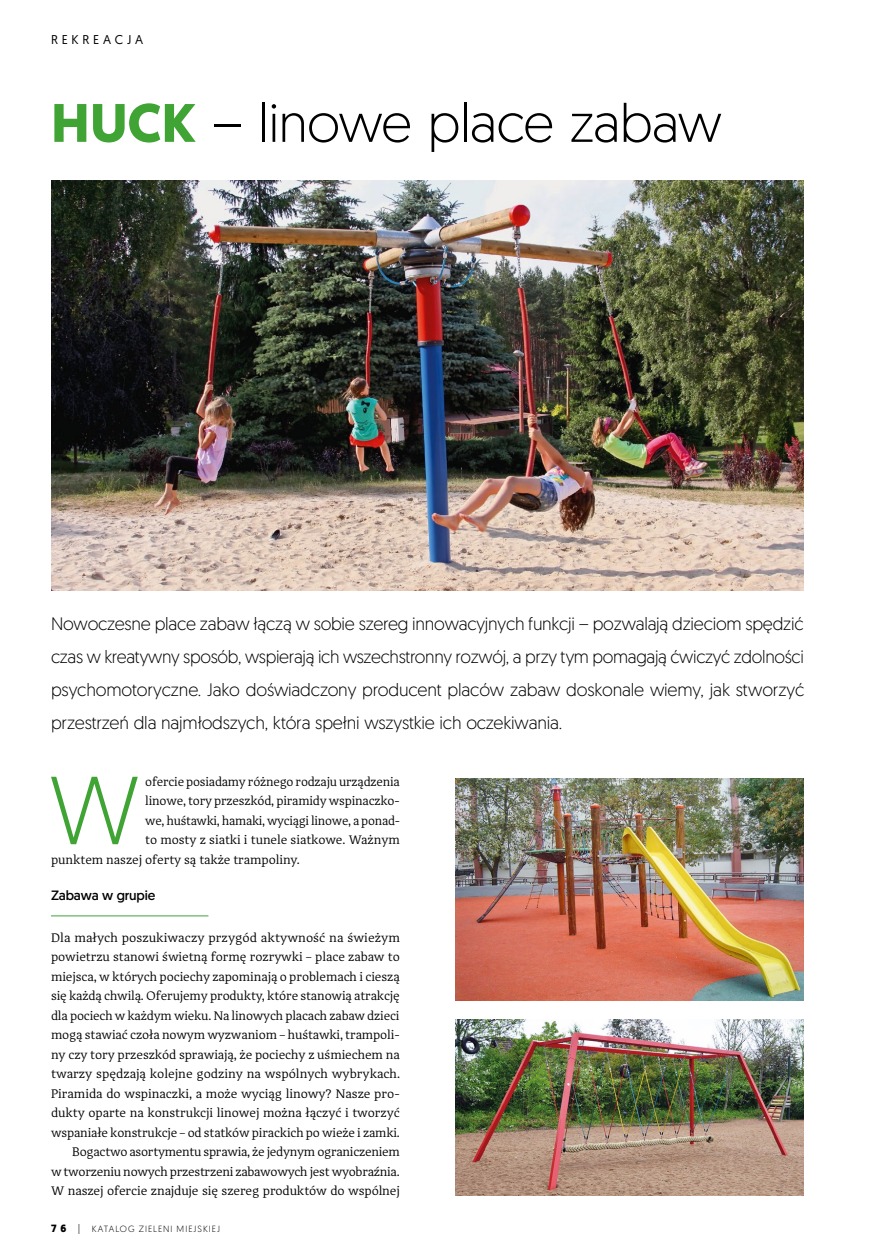
<style>
.page{position:relative;width:872px;height:1255px;background:#fff}
.page>*{position:absolute;margin:0;border:0;box-sizing:border-box;transform-origin:0 0}
.t1{font:300 96.3px "Geomanist";color:#40a435}
.t2{font:300 54px "Geomanist";letter-spacing:-.015em;color:#000}
.t3{font:300 18px/33px "Geomanist";letter-spacing:-.01em;color:#000;text-align:justify}
.t4{font:13.5px "Geomanist";letter-spacing:-.01em;color:#000}
.t5{font:12.75px/19.5px "Adagio Serif";letter-spacing:-.01em;color:#000;text-align:right}
.t6{font:12.75px "Geomanist";letter-spacing:.295em;color:#000}
.t7{font:300 9px "Geomanist";letter-spacing:.11em;color:#000}
.s1{font-weight:700;color:#40a435}
.s2{font-weight:700;font-size:10.5px}
.s3{font-size:10.5px}
</style>
<div class="page">
<img style="left:51px;top:180px;width:753px;height:1016px">
<p class="t6" style="left:51px;top:31px;width:94px">REKREACJA</p>
<h2 class="t2" style="left:51px;top:88px;width:672px"><span class="s1">HUCK</span> – linowe place zabaw</h2>
<p class="t3" style="left:51px;top:606px;width:754px">Nowoczesne place zabaw łączą w sobie szereg innowacyjnych funkcji – pozwalają dzieciom spędzić czas w kreatywny sposób, wspierają ich wszechstronny rozwój, a przy tym pomagają ćwiczyć zdolności psychomotoryczne. Jako doświadczony producent placów zabaw doskonale wiemy, jak stworzyć przestrzeń dla najmłodszych, która spełni wszystkie ich oczekiwania.</p>
<h1 class="t1" style="left:50px;top:748px;width:91px">W</h1>
<p class="t5" style="left:145px;top:771px;width:256px">ofercie posiadamy różnego rodzaju urządzenia</p>
<p class="t5" style="left:145px;top:791px;width:256px">linowe, tory przeszkód, piramidy wspinaczko-</p>
<p class="t5" style="left:145px;top:810px;width:256px">we, huśtawki, hamaki, wyciągi linowe, a ponad-</p>
<p class="t5" style="left:145px;top:830px;width:256px">to mosty z siatki i tunele siatkowe. Ważnym</p>
<p class="t5" style="left:51px;top:849px;width:250px">punktem naszej oferty są także trampoliny.</p>
<p class="t4" style="left:51px;top:886px;width:106px">Zabawa w grupie</p>
<p class="t5" style="left:51px;top:927px;width:350px">Dla małych poszukiwaczy przygód aktywność na świeżym powietrzu stanowi świetną formę rozrywki – place zabaw to miejsca, w których pociechy zapominają o problemach i cieszą się każdą chwilą. Oferujemy produkty, które stanowią atrakcję dla pociech w każdym wieku. Na linowych placach zabaw dzieci mogą stawiać czoła nowym wyzwaniom – huśtawki, trampoli&shy;ny czy tory przeszkód sprawiają, że pociechy z uśmiechem na twarzy spędzają kolejne godziny na wspólnych wybrykach.<br>Piramida do wspinaczki, a może wyciąg linowy? Nasze pro&shy;dukty oparte na konstrukcji linowej można łączyć i tworzyć wspaniałe konstrukcje – od statków pirackich po wieże i zamki.<br>Bogactwo asortymentu sprawia, że jedynym ograniczeniem<br>w tworzeniu nowych przestrzeni zabawowych jest wyobraźnia.<br>W naszej ofercie znajduje się szereg produktów do wspólnej</p>
<p class="t7" style="left:51px;top:1222px;width:171px"><span class="s2">7 6</span> <span class="s3">|</span> KATALOG ZIELENI MIEJSKIEJ</p>
</div>
